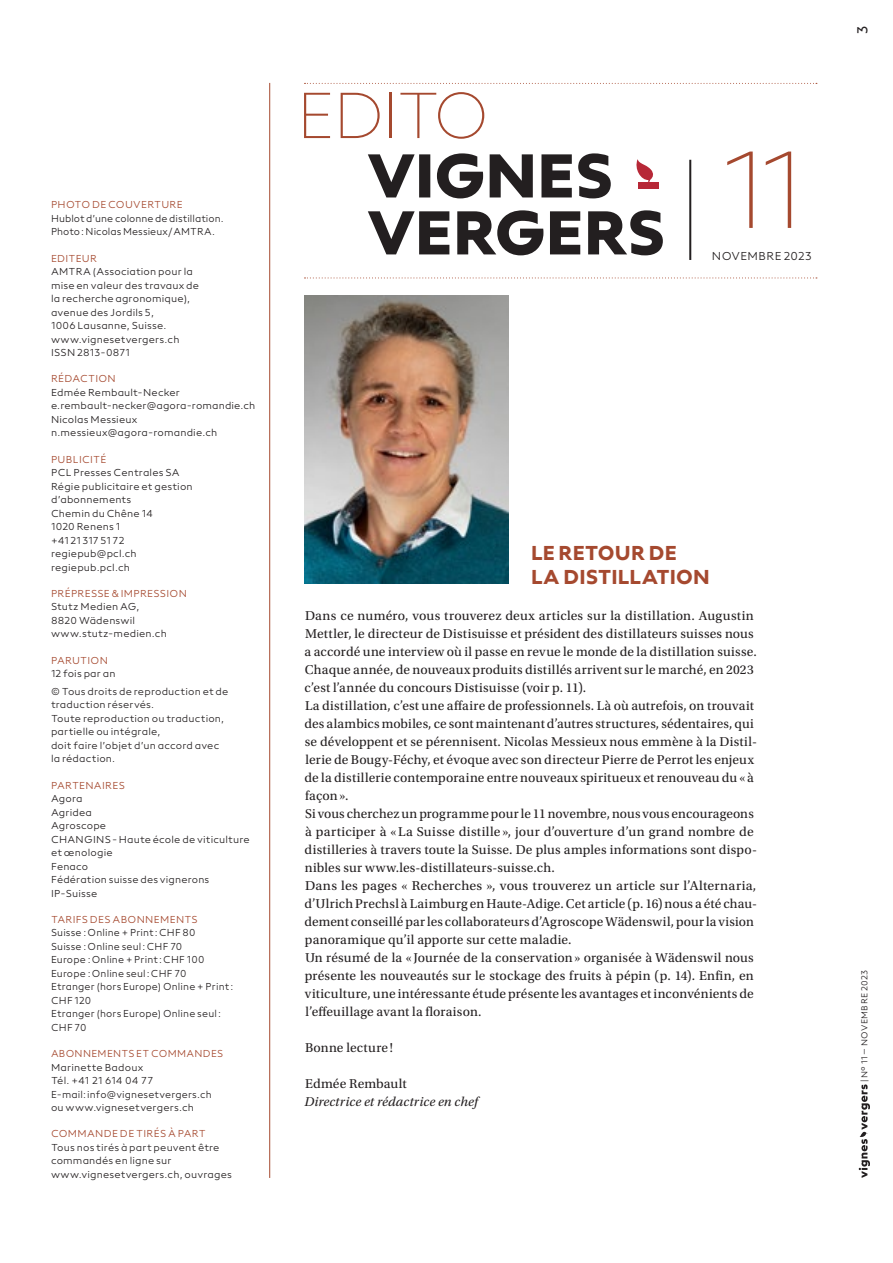
<style>
.page{position:relative;width:893px;height:1263px;background:#fff}
.page>*{position:absolute;margin:0;border:0;box-sizing:border-box;transform-origin:0 0}
.t1{font:114px "neue Radial A Thin";color:#a5492f}
.t2{font:67.65px "neue Radial A Thin";letter-spacing:-.045em;color:#a5492f}
.t3{font:700 21px/24px "neue Radial A Extra";letter-spacing:.005em;color:#a5492f}
.t4{font:15px "neue Radial A Regular";color:#231f20}
.t5{font:13.5px/18px "Utopia Std";letter-spacing:.015em;color:#231f20}
.t6{font:italic 13.5px "Utopia Std";letter-spacing:.015em;color:#231f20}
.t7{font:12px "neue Radial A Light";letter-spacing:.03em;color:#231f20}
.t8{font:10.5px/13.5px "neue Radial A Light";letter-spacing:.015em;color:#231f20}
.t9{font:10.5px "neue Radial A Light";letter-spacing:.025em;color:#a5492f}
.t10{font:9px "neue Radial A Light";letter-spacing:.045em;color:#231f20}
</style>
<div class="page">
<hr style="left:269px;top:83px;width:1px;height:1095px;background:#a5492f">
<img style="left:304px;top:296px;width:205px;height:288px">
<hr style="left:689px;top:160px;width:2px;height:100px;background:#231f20">
<svg style="left:368px;top:153px;width:243px;height:45px"></svg>
<svg style="left:368px;top:210px;width:295px;height:45px"></svg>
<svg style="left:636px;top:159px;width:18px;height:24px"></svg>
<div style="left:638px;top:183px;width:21px;height:6px;background:#b72837"></div>
<svg style="left:304px;top:277px;width:513px;height:1px"></svg>
<svg style="left:304px;top:83px;width:513px;height:1px"></svg>
<svg style="left:859px;top:1084px;width:11px;height:94px"></svg>
<p class="t9" style="left:51px;top:199px;width:133px">PHOTO DE COUVERTURE</p>
<p class="t8" style="left:51px;top:211px;width:174px">Hublot d’une colonne de distillation.<br>Photo: Nicolas Messieux/AMTRA.</p>
<p class="t9" style="left:51px;top:252px;width:48px">EDITEUR</p>
<p class="t8" style="left:51px;top:265px;width:150px">AMTRA (Association pour la mise en valeur des travaux de la recherche agronomique), avenue des Jordils 5,<br>1006 Lausanne, Suisse. www.vignesetvergers.ch<br>ISSN 2813-0871</p>
<p class="t9" style="left:51px;top:373px;width:66px">RÉDACTION</p>
<p class="t8" style="left:51px;top:385px;width:206px">Edmée Rembault-Necker e.rembault-necker@agora-romandie.ch<br>Nicolas Messieux n.messieux@agora-romandie.ch</p>
<p class="t9" style="left:51px;top:453px;width:57px">PUBLICITÉ</p>
<p class="t8" style="left:51px;top:466px;width:143px">PCL Presses Centrales SA<br>Régie publicitaire et gestion d’abonnements<br>Chemin du Chêne 14<br>1020 Renens 1<br>+41 21 317 51 72 regiepub@pcl.ch regiepub.pcl.ch</p>
<p class="t9" style="left:51px;top:587px;width:137px">PRÉPRESSE &amp; IMPRESSION</p>
<p class="t8" style="left:51px;top:600px;width:117px">Stutz Medien AG,<br>8820 Wädenswil www.stutz-medien.ch</p>
<p class="t9" style="left:51px;top:654px;width:58px">PARUTION</p>
<p class="t8" style="left:51px;top:665px;width:179px;line-height:17.7px">12 fois par an<br>© Tous droits de reproduction et de</p>
<p class="t8" style="left:51px;top:698px;width:175px">traduction réservés.<br>Toute reproduction ou traduction, partielle ou intégrale,<br>doit faire l’objet d’un accord avec la rédaction.</p>
<p class="t9" style="left:51px;top:779px;width:75px">PARTENAIRES</p>
<p class="t8" style="left:51px;top:792px;width:200px">Agora<br>Agridea<br>Agroscope<br>CHANGINS-Haute école de viticulture et œnologie<br>Fenaco<br>Fédération suisse des vignerons<br>IP-Suisse</p>
<p class="t9" style="left:51px;top:913px;width:148px">TARIFS DES ABONNEMENTS</p>
<p class="t8" style="left:51px;top:926px;width:184px">Suisse :Online + Print:CHF 80<br>Suisse :Online seul:CHF 70<br>Europe :Online + Print:CHF 100<br>Europe :Online seul:CHF 70<br>Etranger (hors Europe) Online + Print:<br>CHF 120<br>Etranger (hors Europe) Online seul:<br>CHF 70</p>
<p class="t9" style="left:51px;top:1047px;width:174px">ABONNEMENTS ET COMMANDES</p>
<p class="t8" style="left:51px;top:1060px;width:162px">Marinette Badoux<br>Tél. +41 21 614 04 77<br>E-mail:info@vignesetvergers.ch ou www.vignesetvergers.ch</p>
<p class="t9" style="left:51px;top:1128px;width:156px">COMMANDE DE TIRÉS À PART</p>
<p class="t8" style="left:51px;top:1141px;width:182px">Tous nos tirés à part peuvent être commandés en ligne sur www.vignesetvergers.ch, ouvrages</p>
<h2 class="t2" style="left:297px;top:75px;width:195px">EDITO</h2>
<p class="t4" style="left:853px;top:34px;width:10px;rotate:-90deg">3</p>
<h1 class="t1" style="left:720px;top:122px;width:85px">11</h1>
<p class="t7" style="left:712px;top:249px;width:101px">NOVEMBRE 2023</p>
<h3 class="t3" style="left:531px;top:541px;width:180px">LE RETOUR DE<br>LA DISTILLATION</h3>
<p class="t5" style="left:305px;top:607px;width:454px">Dans ce numéro, vous trouverez deux articles sur la distillation. Augustin Mettler, le directeur de Distisuisse et président des distillateurs suisses nous a accordé une interview où il passe en revue le monde de la distillation suisse.<br>Chaque année, de nouveaux produits distillés arrivent sur le marché, en 2023 c’est l’année du concours Distisuisse (voir p. 11).<br>La distillation, c’est une affaire de professionnels. Là où autrefois, on trouvait des alambics mobiles, ce sont maintenant d’autres structures, sédentaires, qui se développent et se pérennisent. Nicolas Messieux nous emmène à la Distil&shy;lerie de Bougy-Féchy, et évoque avec son directeur Pierre de Perrot les enjeux de la distillerie contemporaine entre nouveaux spiritueux et renouveau du « à façon».<br>Si vous cherchez un programme pour le 11 novembre, nous vous encourageons à participer à «La Suisse distille », jour d’ouverture d’un grand nombre de distilleries à travers toute la Suisse. De plus amples informations sont dispo&shy;nibles sur www.les-distillateurs-suisse.ch.<br>Dans les pages « Recherches », vous trouverez un article sur l’Alternaria, d’Ulrich Prechsl à Laimburg en Haute-Adige. Cet article (p. 16) nous a été chau&shy;dement conseillé par les collaborateurs d’Agroscope Wädenswil, pour la vision panoramique qu’il apporte sur cette maladie.<br>Un résumé de la « Journée de la conservation» organisée à Wädenswil nous présente les nouveautés sur le stockage des fruits à pépin (p. 14). Enfin, en viticulture, une intéressante étude présente les avantages et inconvénients de l’effeuillage avant la floraison.</p>
<p class="t5" style="left:305px;top:1039px;width:89px">Bonne lecture!</p>
<p class="t5" style="left:305px;top:1075px;width:103px">Edmée Rembault</p>
<p class="t6" style="left:304px;top:1094px;width:175px">Directrice et rédactrice en chef</p>
<p class="t10" style="left:859px;top:1082px;width:114px;rotate:-90deg">| Nº 11 – NOVEMBRE 2023</p>
</div>
